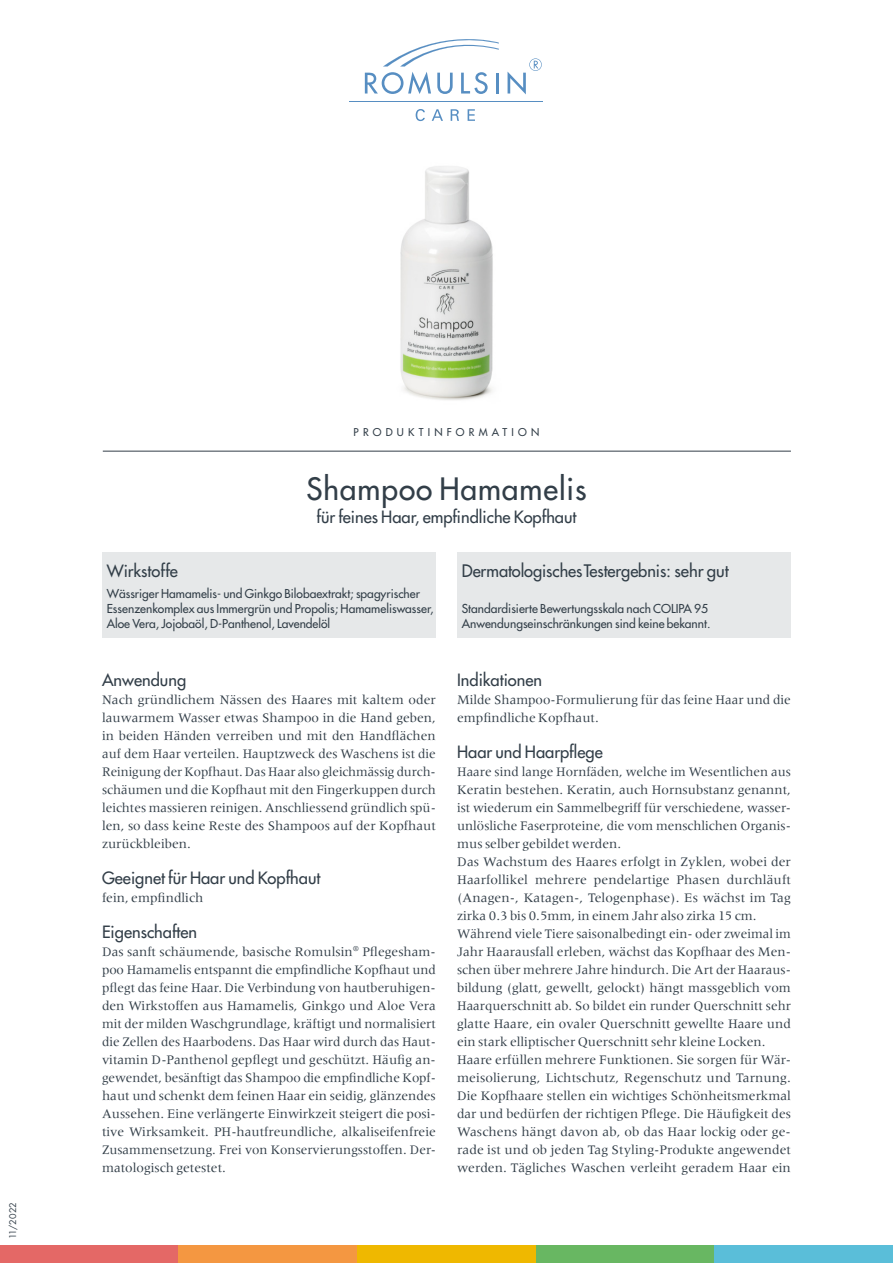
<style>
.page{position:relative;width:893px;height:1263px;background:#fff}
.page>*{position:absolute;margin:0;border:0;box-sizing:border-box;transform-origin:0 0}
.t1{font:30px "Futura";letter-spacing:.03em;color:#323e48}
.t2{font:16.8px "Futura";letter-spacing:-.005em;color:#323e48}
.t3{font:16.5px "Futura";color:#323e48}
.t4{font:13.5px/18px "Meridien";color:#323e48;text-align:justify}
.t5{font:12px/15px "Futura";color:#323e48}
.t6{font:10.5px "Futura";letter-spacing:.4em;color:#323e48}
.t7{font:9px "Futura";color:#323e48}
.s1{font-size:17.25px}
</style>
<div class="page">
<div style="left:457px;top:553px;width:334px;height:85px;background:#e6e8e9"></div>
<div style="left:102px;top:553px;width:334px;height:85px;background:#e6e8e9"></div>
<hr style="left:103px;top:451px;width:688px;height:1px;background:#323e48">
<div style="left:0;top:1245px;width:179px;height:18px;background:#e46866"></div>
<div style="left:179px;top:1245px;width:178px;height:18px;background:#f49741"></div>
<div style="left:357px;top:1245px;width:179px;height:18px;background:#efb800"></div>
<div style="left:536px;top:1245px;width:178px;height:18px;background:#68b762"></div>
<div style="left:714px;top:1245px;width:179px;height:18px;background:#5abed9"></div>
<img style="left:400px;top:166px;width:93px;height:234px">
<svg style="left:416px;top:109px;width:59px;height:12px"></svg>
<hr style="left:350px;top:101px;width:193px;height:1px;background:#578ec2">
<svg style="left:365px;top:39px;width:134px;height:55px"></svg>
<svg style="left:508px;top:58px;width:34px;height:36px"></svg>
<p class="t7" style="left:7px;top:1239px;width:38px;rotate:-90deg">11/2022</p>
<p class="t6" style="left:354px;top:425px;width:187px">PRODUKTINFORMATION</p>
<h1 class="t1" style="left:306px;top:469px;width:282px">Shampoo Hamamelis</h1>
<p class="t3" style="left:316px;top:507px;width:262px">für feines Haar, empfindliche Kopfhaut</p>
<p class="t3" style="left:107px;top:561px;width:73px">Wirkstoffe</p>
<p class="t2" style="left:462px;top:560px;width:269px">Dermatologisches Testergebnis<span class="s1">:</span> sehr gut</p>
<p class="t5" style="left:107px;top:586px;width:328px">Wässriger Hamamelis- und Ginkgo Bilobaextrakt; spagyrischer<br>Essenzenkomplex aus Immergrün und Propolis; Hamameliswasser,<br>Aloe Vera, Jojobaöl, D-Panthenol, Lavendelöl</p>
<p class="t5" style="left:462px;top:601px;width:250px">Standardisierte Bewertungsskala nach COLIPA 95<br>Anwendungseinschränkungen sind keine bekannt.</p>
<p class="t3" style="left:102px;top:669px;width:86px">Anwendung</p>
<p class="t4" style="left:102px;top:690px;width:335px">Nach gründlichem Nässen des Haares mit kaltem oder lauwarmem Wasser etwas Shampoo in die Hand geben, in beiden Händen verreiben und mit den Handflächen auf dem Haar verteilen. Hauptzweck des Waschens ist die Reinigung der Kopfhaut. Das Haar also gleichmässig durch&shy;schäumen und die Kopfhaut mit den Fingerkuppen durch leichtes massieren reinigen. Anschliessend gründlich spü&shy;len, so dass keine Reste des Shampoos auf der Kopfhaut zurückbleiben.</p>
<p class="t3" style="left:102px;top:867px;width:220px">Geeignet für Haar und Kopfhaut</p>
<p class="t4" style="left:102px;top:888px;width:103px">fein, empfindlich</p>
<p class="t3" style="left:102px;top:921px;width:97px">Eigenschaften</p>
<p class="t4" style="left:102px;top:942px;width:335px">Das sanft schäumende, basische Romulsin<sup>®</sup> Pflegesham&shy;poo Hamamelis entspannt die empfindliche Kopfhaut und pflegt das feine Haar. Die Verbindung von hautberuhigen&shy;den Wirkstoffen aus Hamamelis, Ginkgo und Aloe Vera mit der milden Waschgrundlage, kräftigt und normalisiert die Zellen des Haarbodens. Das Haar wird durch das Haut&shy;vitamin D- Panthenol gepflegt und geschützt. Häufig an&shy;gewendet, besänftigt das Shampoo die empfindliche Kopf&shy;haut und schenkt dem feinen Haar ein seidig, glänzendes Aussehen. Eine verlängerte Einwirkzeit steigert die posi&shy;tive Wirksamkeit. PH- hautfreundliche, alkaliseifenfreie Zusammensetzung. Frei von Konservierungsstoffen. Der&shy;matologisch getestet.</p>
<p class="t3" style="left:457px;top:669px;width:86px">Indikationen</p>
<p class="t4" style="left:457px;top:690px;width:335px">Milde Shampoo- Formulierung für das feine Haar und die empfindliche Kopfhaut.</p>
<p class="t3" style="left:457px;top:741px;width:147px">Haar und Haarpflege</p>
<p class="t4" style="left:457px;top:762px;width:335px;text-align:left">Haare sind lange Hornfäden, welche im Wesentlichen aus Keratin bestehen. Keratin, auch Hornsubstanz genannt, ist wiederum ein Sammelbegriff für verschiedene, wasser&shy;unlösliche Faserproteine, die vom menschlichen Organis&shy;mus selber gebildet werden.<br>Das Wachstum des Haares erfolgt in Zyklen, wobei der Haarfollikel mehrere pendelartige Phasen durchläuft (Anagen- , Katagen- , Telogenphase). Es wächst im Tag zirka 0.3 bis 0.5mm, in einem Jahr also zirka 15 cm.<br>Während viele Tiere saisonalbedingt ein- oder zweimal im Jahr Haarausfall erleben, wächst das Kopfhaar des Men&shy;schen über mehrere Jahre hindurch. Die Art der Haaraus&shy;bildung (glatt, gewellt, gelockt) hängt massgeblich vom Haarquerschnitt ab. So bildet ein runder Querschnitt sehr glatte Haare, ein ovaler Querschnitt gewellte Haare und ein stark elliptischer Querschnitt sehr kleine Locken.<br>Haare erfüllen mehrere Funktionen. Sie sorgen für Wär&shy;meisolierung, Lichtschutz, Regenschutz und Tarnung.<br>Die Kopfhaare stellen ein wichtiges Schönheitsmerkmal dar und bedürfen der richtigen Pflege. Die Häufigkeit des Waschens hängt davon ab, ob das Haar lockig oder ge&shy;rade ist und ob jeden Tag Styling- Produkte angewendet werden. Tägliches Waschen verleiht geradem Haar ein</p>
</div>
